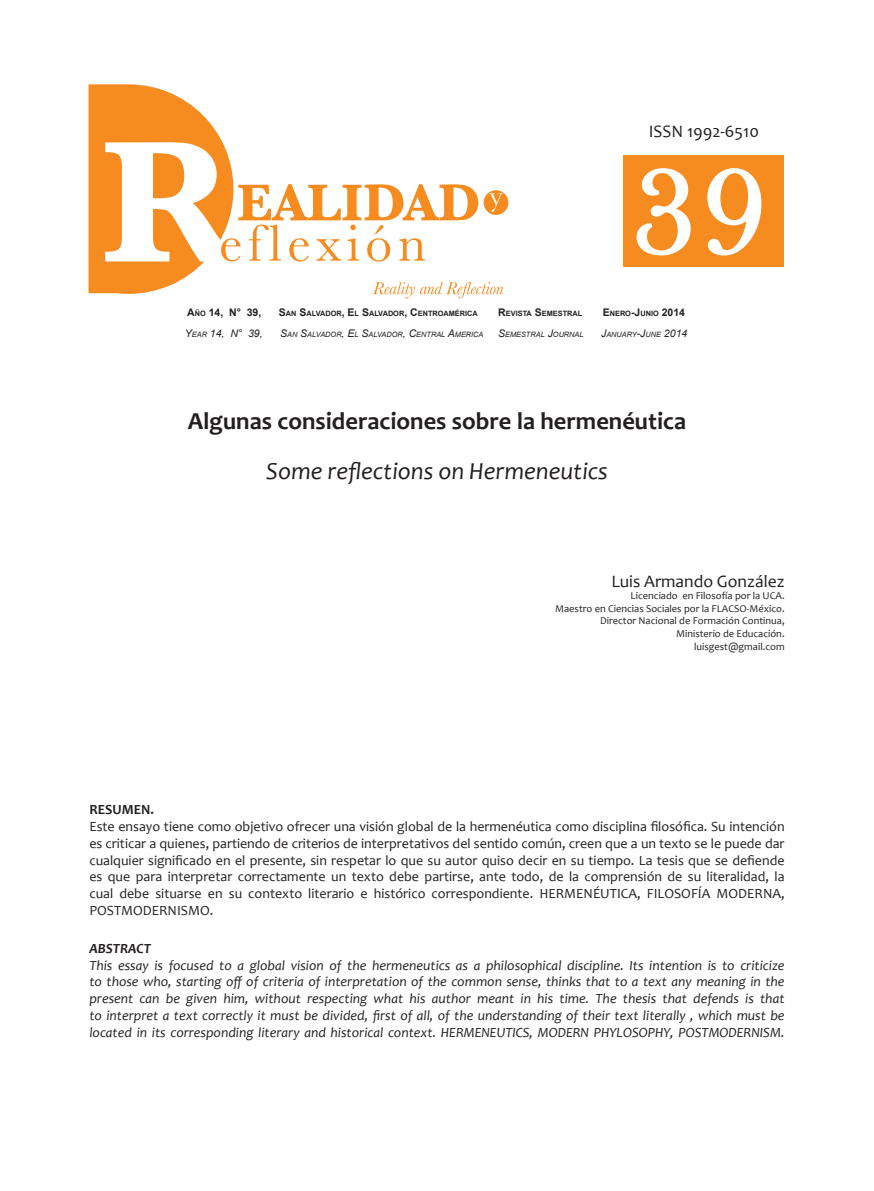
<style>
.page{position:relative;width:874px;height:1191px;background:#fff}
.page>*{position:absolute;margin:0;border:0;box-sizing:border-box;transform-origin:0 0}
.t1{font:122.5px "Bask Old Face";color:#fff}
.t2{font:700 24.5px "Candara";color:#231f20}
.t3{font:italic 24.5px "Candara";color:#231f20}
.t4{font:17.5px "Candara";color:#231f20}
.t5{font:14px/16.8px "Candara";color:#231f20;text-align:justify}
.t6{font:italic 14px/16.8px "Candara";color:#231f20;text-align:justify}
.t7{font:700 14px "Candara";color:#231f20}
.t8{font:italic 700 14px "Candara";color:#231f20}
.t9{font:10.5px "Candara";color:#231f20}
.t10{font:italic 10.5px "Arial";color:#231f20}
.t11{font:700 10.5px "Arial";color:#231f20}
.t12{font:italic 7.35px "Arial";color:#231f20}
.t13{font:700 7.35px "Arial";color:#231f20}
.s1{font-size:7.35px}
.s2{font-size:10.5px}
</style>
<div class="page">
<div style="left:623px;top:155px;width:160px;height:112px;background:#f68b1f"></div>
<svg style="left:636px;top:168px;width:55px;height:88px"></svg>
<svg style="left:707px;top:168px;width:55px;height:88px"></svg>
<svg style="left:88px;top:84px;width:420px;height:214px"></svg>
<p class="t4" style="left:648px;top:120px;width:112px">ISSN 1992-6510</p>
<p class="t1" style="left:633px;top:145px;width:132px">39</p>
<p class="t11" style="left:187px;top:305px;width:76px">A<span class="s1">ÑO</span> 14, N° 39,</p>
<p class="t13" style="left:279px;top:308px;width:195px"><span class="s2">S</span>AN <span class="s2">S</span>ALVADOR<span class="s2">, E</span>L <span class="s2">S</span>ALVADOR<span class="s2">, C</span>ENTROAMÉRICA</p>
<p class="t13" style="left:498px;top:308px;width:85px"><span class="s2">R</span>EVISTA <span class="s2">S</span>EMESTRAL</p>
<p class="t13" style="left:602px;top:308px;width:84px"><span class="s2">E</span>NERO<span class="s2">-J</span>UNIO <span class="s2">2014</span></p>
<p class="t10" style="left:185px;top:327px;width:79px">Y<span class="s1">EAR</span> 14, N° 39,</p>
<p class="t12" style="left:280px;top:330px;width:205px"><span class="s2">S</span>AN <span class="s2">S</span>ALVADOR<span class="s2">, E</span>L <span class="s2">S</span>ALVADOR<span class="s2">, C</span>ENTRAL <span class="s2">A</span>MERICA</p>
<p class="t12" style="left:498px;top:330px;width:87px"><span class="s2">S</span>EMESTRAL <span class="s2">J</span>OURNAL</p>
<p class="t12" style="left:601px;top:330px;width:88px"><span class="s2">J</span>ANUARY<span class="s2">-J</span>UNE <span class="s2">2014</span></p>
<p class="t2" style="left:188px;top:405px;width:499px">Algunas consideraciones sobre la hermenéutica</p>
<p class="t3" style="left:266px;top:456px;width:343px">Some reflections on Hermeneutics</p>
<p class="t4" style="left:611px;top:570px;width:175px">Luis Armando González</p>
<p class="t9" style="left:630px;top:589px;width:155px">Licenciado en Filosofía por la UCA.</p>
<p class="t9" style="left:554px;top:602px;width:231px">Maestro en Ciencias Sociales por la FLACSO-México.</p>
<p class="t9" style="left:599px;top:614px;width:186px">Director Nacional de Formación Continua,</p>
<p class="t9" style="left:675px;top:627px;width:110px">Ministerio de Educación.</p>
<p class="t9" style="left:693px;top:639px;width:92px">luisgest@gmail.com</p>
<p class="t7" style="left:89px;top:800px;width:66px">RESUMEN.</p>
<p class="t5" style="left:89px;top:818px;width:696px">Este ensayo tiene como objetivo ofrecer una visión global de la hermenéutica como disciplina filosófica. Su intención es criticar a quienes, partiendo de criterios de interpretativos del sentido común, creen que a un texto se le puede dar cualquier significado en el presente, sin respetar lo que su autor quiso decir en su tiempo. La tesis que se defiende es que para interpretar correctamente un texto debe partirse, ante todo, de la comprensión de su literalidad, la cual debe situarse en su contexto literario e histórico correspondiente. HERMENÉUTICA, FILOSOFÍA MODERNA, POSTMODERNISMO.</p>
<p class="t8" style="left:89px;top:939px;width:63px">ABSTRACT</p>
<p class="t6" style="left:89px;top:956px;width:696px">This essay is focused to a global vision of the hermeneutics as a philosophical discipline. Its intention is to criticize to those who, starting off of criteria of interpretation of the common sense, thinks that to a text any meaning in the present can be given him, without respecting what his author meant in his time. The thesis that defends is that to interpret a text correctly it must be divided, first of all, of the understanding of their text literally , which must be located in its corresponding literary and historical context. HERMENEUTICS, MODERN PHYLOSOPHY, POSTMODERNISM.</p>
</div>
